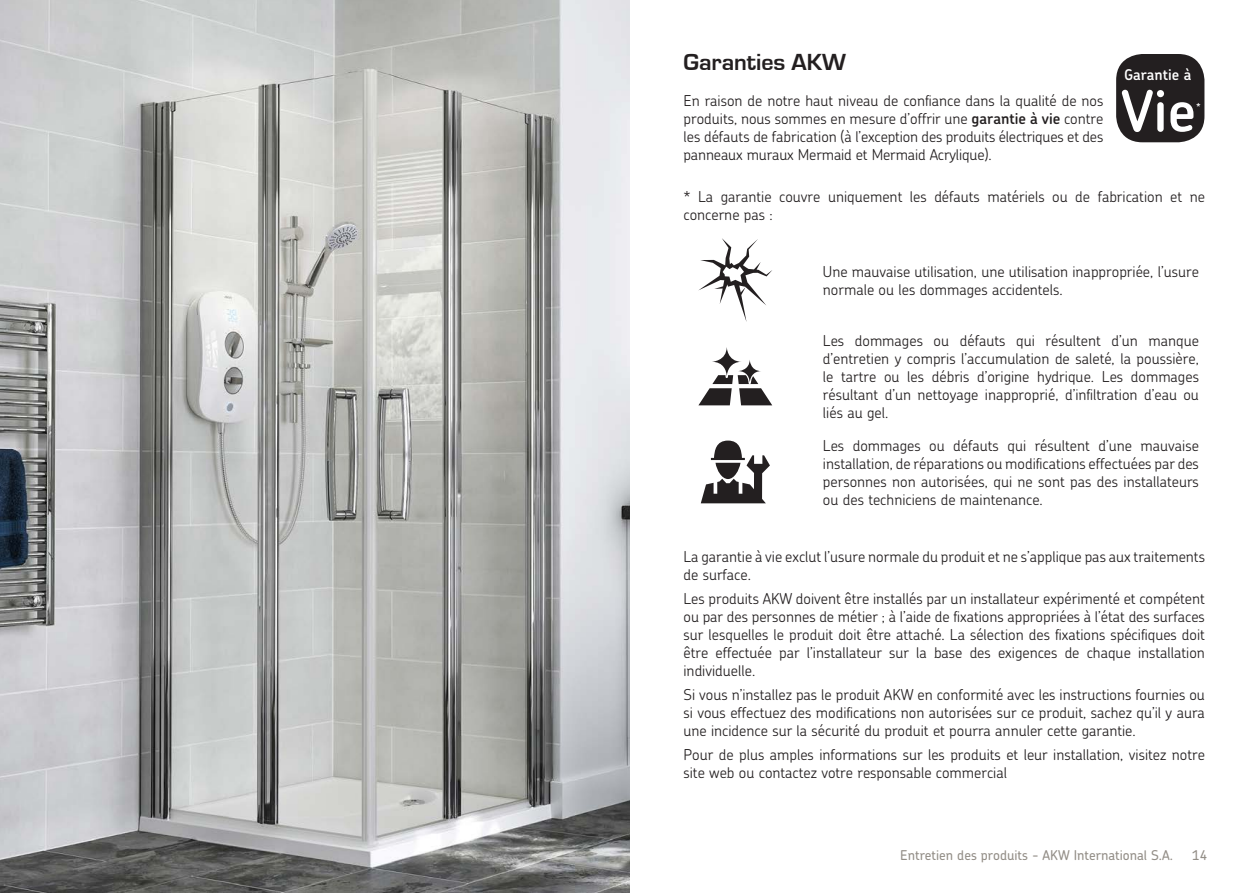
<style>
.page{position:relative;width:1259px;height:893px;background:#fff}
.page>*{position:absolute;margin:0;border:0;box-sizing:border-box;transform-origin:0 0}
.t1{font:600 56.55px "Chevin";color:#fff}
.t2{font:700 24px "Eurostile";color:#231f20}
.t3{font:300 15px/18px "Chevin";color:#231f20;text-align:justify}
.t4{font:600 14.85px "Chevin";color:#fff}
.t5{font:500 13.5px "Chevin";color:#938e87}
.t6{font:600 9.6px "Chevin";color:#fff}
.s1{font-weight:600}
</style>
<div class="page">
<svg style="left:698px;top:238px;width:74px;height:84px"></svg>
<svg style="left:698px;top:347px;width:74px;height:58px"></svg>
<svg style="left:701px;top:441px;width:69px;height:62px"></svg>
<img style="left:0;top:0;width:629px;height:893px">
<div style="left:1116px;top:54px;width:88px;height:88px;background:#231f20;border-radius:26px"></div>
<h2 class="t2" style="left:683px;top:49px;width:164px">Garanties AKW</h2>
<p class="t3" style="left:683px;top:91px;width:421px">En raison de notre haut niveau de confiance dans la qualité de nos produits, nous sommes en mesure d’offrir une <span class="s1">garantie à vie</span> contre les défauts de fabrication (à l’exception des produits électriques et des panneaux muraux Mermaid et Mermaid Acrylique).</p>
<p class="t3" style="left:683px;top:187px;width:523px">* La garantie couvre uniquement les défauts matériels ou de fabrication et ne concerne pas :</p>
<p class="t4" style="left:1124px;top:65px;width:69px">Garantie à</p>
<h1 class="t1" style="left:1121px;top:74px;width:76px">Vie</h1>
<p class="t6" style="left:1196px;top:100px;width:6px">*</p>
<p class="t3" style="left:823px;top:262px;width:377px">Une mauvaise utilisation, une utilisation inappropriée, l’usure normale ou les dommages accidentels.</p>
<p class="t3" style="left:823px;top:331px;width:377px">Les dommages ou défauts qui résultent d’un manque d’entretien y compris l’accumulation de saleté, la poussière, le tartre ou les débris d’origine hydrique. Les dommages résultant d’un nettoyage inapproprié, d’infiltration d’eau ou liés au gel.</p>
<p class="t3" style="left:823px;top:436px;width:377px">Les dommages ou défauts qui résultent d’une mauvaise installation, de réparations ou modifications effectuées par des personnes non autorisées, qui ne sont pas des installateurs ou des techniciens de maintenance.</p>
<p class="t3" style="left:683px;top:547px;width:523px">La garantie à vie exclut l’usure normale du produit et ne s’applique pas aux traitements de surface.</p>
<p class="t3" style="left:683px;top:589px;width:523px">Les produits AKW doivent être installés par un installateur expérimenté et compétent ou par des personnes de métier ; à l’aide de fixations appropriées à l’état des surfaces sur lesquelles le produit doit être attaché. La sélection des fixations spécifiques doit être effectuée par l’installateur sur la base des exigences de chaque installation individuelle.</p>
<p class="t3" style="left:683px;top:685px;width:523px">Si vous n’installez pas le produit AKW en conformité avec les instructions fournies ou si vous effectuez des modifications non autorisées sur ce produit, sachez qu’il y aura une incidence sur la sécurité du produit et pourra annuler cette garantie.</p>
<p class="t3" style="left:683px;top:746px;width:523px">Pour de plus amples informations sur les produits et leur installation, visitez notre site web ou contactez votre responsable commercial</p>
<p class="t5" style="left:900px;top:846px;width:274px">Entretien des produits - AKW International S.A.</p>
<p class="t5" style="left:1192px;top:846px;width:17px">14</p>
</div>
